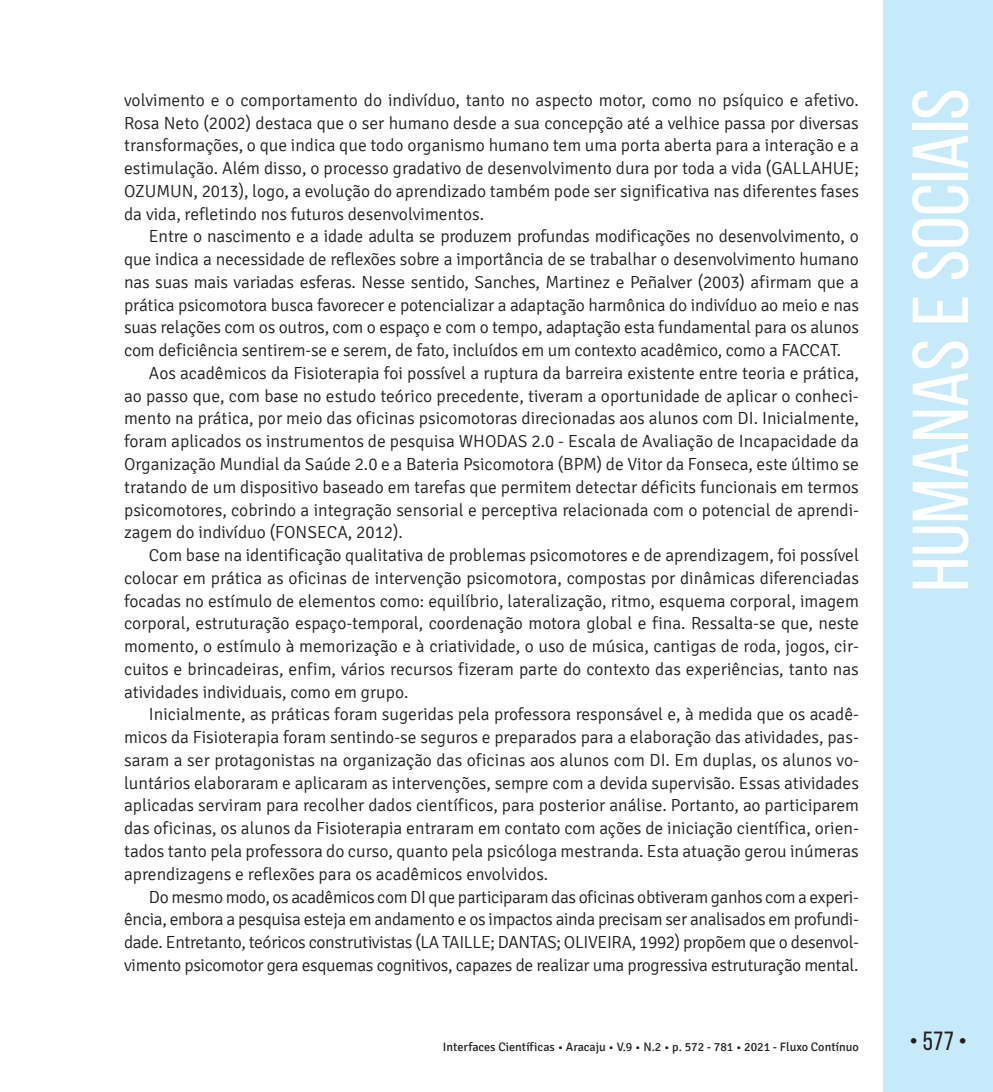
<style>
.page{position:relative;width:993px;height:1092px;background:#fff}
.page>*{position:absolute;margin:0;border:0;box-sizing:border-box;transform-origin:0 0}
.t1{font:78.75px "Bebas Neue";color:#fff;scale:1.09 1}
.t2{font:26.25px "Bebas Neue";color:#231f20}
.t3{font:300 17.5px/22.8px "Signika";color:#231f20;text-align:justify}
.t4{font:12.25px "Signika";color:#231f20}
</style>
<div class="page">
<div style="left:883px;top:0;width:109px;height:1091px;background:#c6eafa"></div>
<p class="t3" style="left:124px;top:89px;width:736px">volvimento e o comportamento do indivíduo, tanto no aspecto motor, como no psíquico e afetivo.<br>Rosa Neto (2002) destaca que o ser humano desde a sua concepção até a velhice passa por diversas transformações, o que indica que todo organismo humano tem uma porta aberta para a interação e a estimulação. Além disso, o processo gradativo de desenvolvimento dura por toda a vida (GALLAHUE; OZUMUN, 2013), logo, a evolução do aprendizado também pode ser significativa nas diferentes fases da vida, refletindo nos futuros desenvolvimentos.</p>
<p class="t3" style="left:124px;top:225px;width:736px;text-indent:25px">Entre o nascimento e a idade adulta se produzem profundas modificações no desenvolvimento, o que indica a necessidade de reflexões sobre a importância de se trabalhar o desenvolvimento humano nas suas mais variadas esferas. Nesse sentido, Sanches, Martinez e Peñalver (2003) afirmam que a prática psicomotora busca favorecer e potencializar a adaptação harmônica do indivíduo ao meio e nas suas relações com os outros, com o espaço e com o tempo, adaptação esta fundamental para os alunos com deficiência sentirem-se e serem, de fato, incluídos em um contexto acadêmico, como a FACCAT.</p>
<p class="t3" style="left:124px;top:362px;width:736px;text-indent:25px">Aos acadêmicos da Fisioterapia foi possível a ruptura da barreira existente entre teoria e prática, ao passo que, com base no estudo teórico precedente, tiveram a oportunidade de aplicar o conheci&shy;mento na prática, por meio das oficinas psicomotoras direcionadas aos alunos com DI. Inicialmente, foram aplicados os instrumentos de pesquisa WHODAS 2.0 - Escala de Avaliação de Incapacidade da Organização Mundial da Saúde 2.0 e a Bateria Psicomotora (BPM) de Vitor da Fonseca, este último se tratando de um dispositivo baseado em tarefas que permitem detectar déficits funcionais em termos psicomotores, cobrindo a integração sensorial e perceptiva relacionada com o potencial de aprendi&shy;zagem do indivíduo (FONSECA, 2012).</p>
<p class="t3" style="left:124px;top:544px;width:736px;text-indent:25px">Com base na identificação qualitativa de problemas psicomotores e de aprendizagem, foi possível colocar em prática as oficinas de intervenção psicomotora, compostas por dinâmicas diferenciadas focadas no estímulo de elementos como: equilíbrio, lateralização, ritmo, esquema corporal, imagem corporal, estruturação espaço-temporal, coordenação motora global e fina. Ressalta-se que, neste momento, o estímulo à memorização e à criatividade, o uso de música, cantigas de roda, jogos, cir&shy;cuitos e brincadeiras, enfim, vários recursos fizeram parte do contexto das experiências, tanto nas atividades individuais, como em grupo.</p>
<p class="t3" style="left:124px;top:703px;width:736px;text-indent:25px">Inicialmente, as práticas foram sugeridas pela professora responsável e, à medida que os acadê&shy;micos da Fisioterapia foram sentindo-se seguros e preparados para a elaboração das atividades, pas&shy;saram a ser protagonistas na organização das oficinas aos alunos com DI. Em duplas, os alunos vo&shy;luntários elaboraram e aplicaram as intervenções, sempre com a devida supervisão. Essas atividades aplicadas serviram para recolher dados científicos, para posterior análise. Portanto, ao participarem das oficinas, os alunos da Fisioterapia entraram em contato com ações de iniciação científica, orien&shy;tados tanto pela professora do curso, quanto pela psicóloga mestranda. Esta atuação gerou inúmeras aprendizagens e reflexões para os acadêmicos envolvidos.</p>
<p class="t3" style="left:124px;top:885px;width:736px;text-indent:25px">Do mesmo modo, os acadêmicos com DI que participaram das oficinas obtiveram ganhos com a experi&shy;ência, embora a pesquisa esteja em andamento e os impactos ainda precisam ser analisados em profundi&shy;dade. Entretanto, teóricos construtivistas (LA TAILLE; DANTAS; OLIVEIRA, 1992) propõem que o desenvol&shy;vimento psicomotor gera esquemas cognitivos, capazes de realizar uma progressiva estruturação mental.</p>
<h1 class="t1" style="left:897px;top:591px;width:463px;rotate:-90deg">Humanas e Sociais</h1>
<p class="t4" style="left:442px;top:1040px;width:417px">Interfaces Científicas • Aracaju • V.9 • N.2 • p. 572 - 781 • 2021 - Fluxo Contínuo</p>
<h2 class="t2" style="left:909px;top:1026px;width:59px">• 577 •</h2>
</div>
